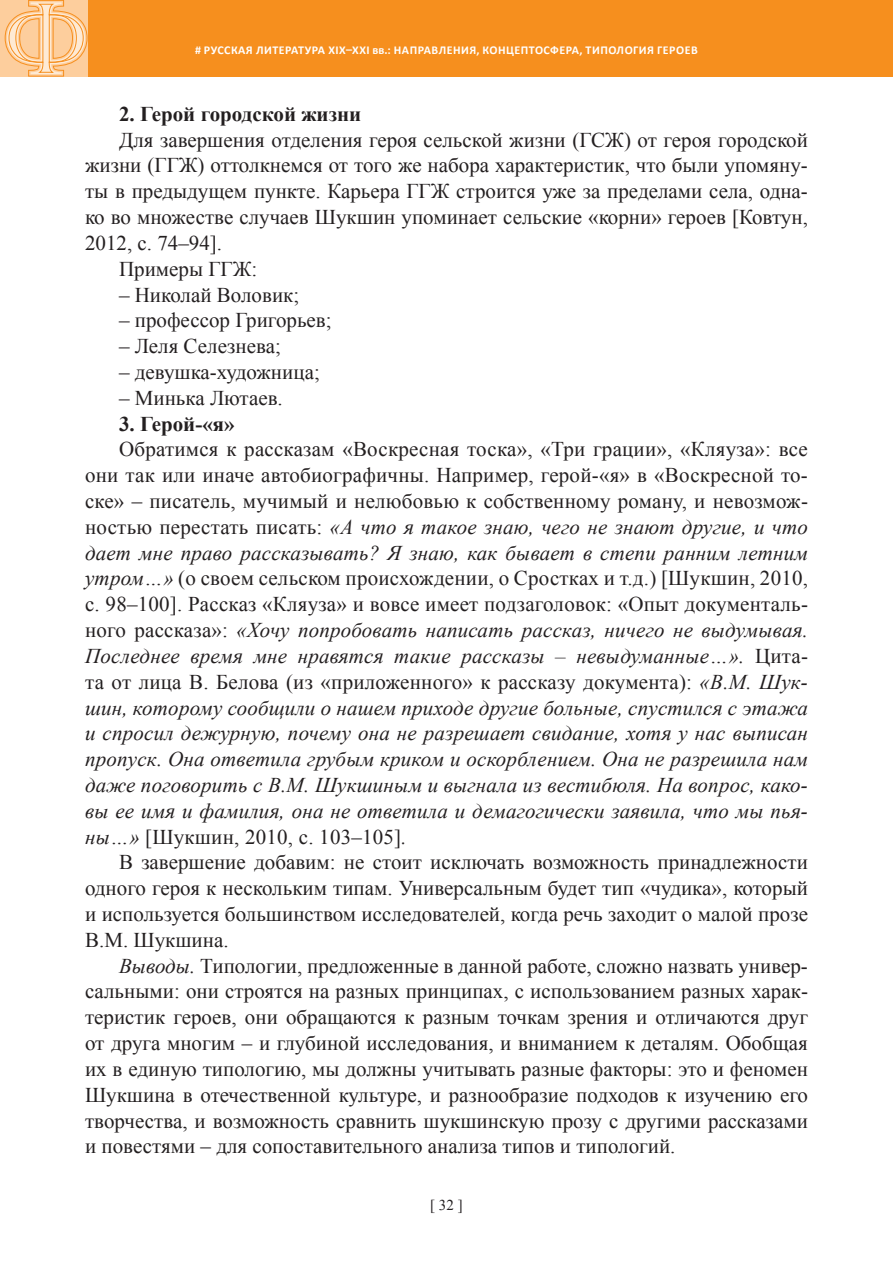
<style>
.page{position:relative;width:893px;height:1263px;background:#fff}
.page>*{position:absolute;margin:0;border:0;box-sizing:border-box;transform-origin:0 0}
.t1{font:21px/25.8px "Times New Roman";color:#231f20;text-align:justify}
.t2{font:italic 21px/25.8px "Times New Roman";letter-spacing:.01em;color:#231f20;text-align:justify}
.t3{font:700 21px "Times New Roman";color:#231f20}
.t4{font:15px "Times New Roman";color:#231f20}
.t5{font:700 12px "Calibri";letter-spacing:.02em;color:#fff}
.t6{font:700 12px "Calibri";letter-spacing:.04em;color:#fff}
.s1{font-style:normal}
.s2{font-style:italic}
</style>
<div class="page">
<div style="left:0;top:0;width:893px;height:77px;background:#f68f1e"></div>
<div style="left:0;top:0;width:88px;height:77px;background:#fdce9d"></div>
<svg style="left:4px;top:0;width:84px;height:77px"></svg>
<p class="t5" style="left:195px;top:43px;width:17px"># Русская</p>
<p class="t5" style="left:256px;top:43px;width:8px">лите</p>
<p class="t6" style="left:285px;top:43px;width:117px">ратура ХIХ–ХХI вв.: нап</p>
<p class="t5" style="left:418px;top:43px;width:15px">равления</p>
<p class="t5" style="left:477px;top:43px;width:15px">, концептосфе</p>
<p class="t5" style="left:566px;top:43px;width:29px">ра, типология</p>
<p class="t5" style="left:657px;top:43px;width:27px">героев</p>
<p class="t3" style="left:119px;top:99px;width:244px">2. Герой городской жизни</p>
<p class="t1" style="left:119px;top:126px;width:690px">Для завершения отделения героя сельской жизни (ГСЖ) от героя городской</p>
<p class="t1" style="left:85px;top:152px;width:724px">жизни (ГГЖ) оттолкнемся от того же набора характеристик, что были упомяну-</p>
<p class="t1" style="left:85px;top:178px;width:724px">ты в предыдущем пункте. Карьера ГГЖ строится уже за пределами села, одна-</p>
<p class="t1" style="left:85px;top:204px;width:724px">ко во множестве случаев Шукшин упоминает сельские «корни» героев [Ковтун,</p>
<p class="t1" style="left:85px;top:230px;width:139px">2012, с. 74–94].</p>
<p class="t1" style="left:119px;top:255px;width:140px">Примеры ГГЖ:</p>
<p class="t1" style="left:119px;top:281px;width:182px">– Николай Воловик;</p>
<p class="t1" style="left:119px;top:307px;width:214px">– профессор Григорьев;</p>
<p class="t1" style="left:119px;top:333px;width:163px">– Леля Селезнева;</p>
<p class="t1" style="left:119px;top:359px;width:202px">– девушка-художница;</p>
<p class="t1" style="left:119px;top:385px;width:165px">– Минька Лютаев.</p>
<p class="t3" style="left:119px;top:409px;width:117px">3. Герой-«я»</p>
<p class="t2" style="left:85px;top:436px;width:724px;text-indent:34px"><span class="s1">Обратимся к рассказам «Воскресная тоска», «Три грации», «Кляуза»: все они так или иначе автобиографичны. Например, герой-«я» в «Воскресной то&shy;ске» – писатель, мучимый и нелюбовью к собственному роману, и невозмож&shy;ностью перестать писать:</span> «А что я такое знаю, чего не знают другие, и что дает мне право рассказывать? Я знаю, как бывает в степи ранним летним утром…» <span class="s1">(о своем сельском происхождении, о Сростках и т.д.) [Шукшин, 2010, с. 98–100]. Рассказ «Кляуза» и вовсе имеет подзаголовок: «Опыт документаль&shy;ного рассказа»:</span> «Хочу попробовать написать рассказ, ничего не выдумывая.<br>Последнее время мне нравятся такие рассказы – невыдуманные…». <span class="s1">Цита&shy;та от лица В. Белова (из «приложенного» к рассказу документа):</span> «В.М. Шук&shy;шин, которому сообщили о нашем приходе другие больные, спустился с этажа и спросил дежурную, почему она не разрешает свидание, хотя у нас выписан пропуск. Она ответила грубым криком и оскорблением. Она не разрешила нам даже поговорить с В.М. Шукшиным и выгнала из вестибюля. На вопрос, како&shy;вы ее имя и фамилия, она не ответила и демагогически заявила, что мы пья&shy;ны…» <span class="s1">[Шукшин, 2010, с. 103–105]</span>.</p>
<p class="t1" style="left:85px;top:849px;width:724px;text-indent:34px">В завершение добавим: не стоит исключать возможность принадлежности одного героя к нескольким типам. Универсальным будет тип «чудика», который и используется большинством исследователей, когда речь заходит о малой прозе В.М. Шукшина.</p>
<p class="t1" style="left:85px;top:952px;width:724px;text-indent:34px"><span class="s2">Выводы.</span> Типологии, предложенные в данной работе, сложно назвать универ&shy;сальными: они строятся на разных принципах, с использованием разных харак&shy;теристик героев, они обращаются к разным точкам зрения и отличаются друг от друга многим – и глубиной исследования, и вниманием к деталям. Обобщая их в единую типологию, мы должны учитывать разные факторы: это и феномен Шукшина в отечественной культуре, и разнообразие подходов к изучению его творчества, и возможность сравнить шукшинскую прозу с другими рассказами и повестями – для сопоставительного анализа типов и типологий.</p>
<p class="t4" style="left:430px;top:1194px;width:34px">[ 32 ]</p>
</div>
